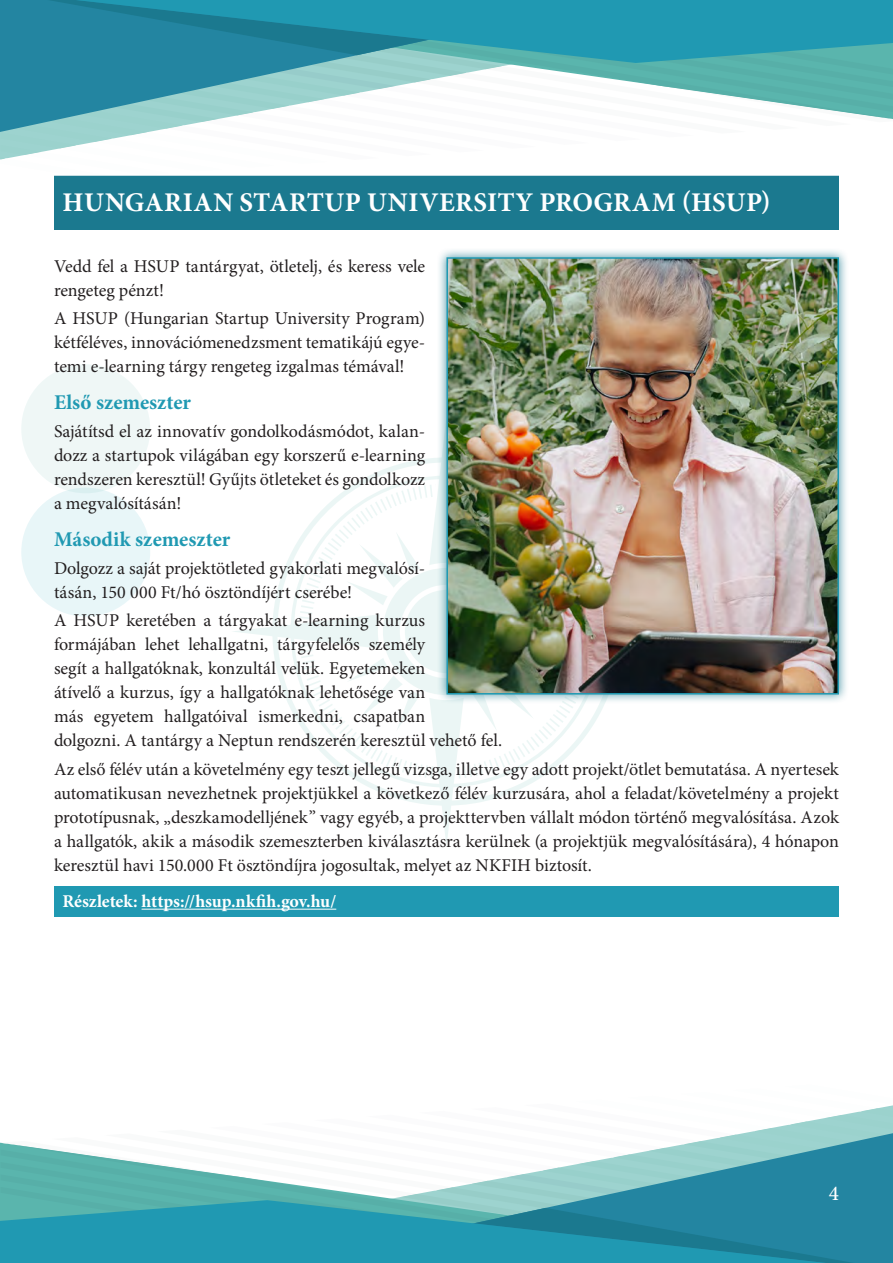
<style>
.page{position:relative;width:893px;height:1263px;background:#fff}
.page>*{position:absolute;margin:0;border:0;box-sizing:border-box;transform-origin:0 0}
.Fejezet_cím{font:700 27px "Minion Pro";letter-spacing:.02em;color:#fff}
.Címsor_2{font:700 21px "Minion Pro";color:#2099b2}
.t1{font:500 21px "Minion Pro";color:#fff}
.szöveg{font:18px/24px "Minion Pro";letter-spacing:-.005em;color:#231f20}
.kiemelés{font:700 18px "Minion Pro";color:#fff}
</style>
<div class="page">
<svg style="left:266px;top:458px;width:338px;height:348px"></svg>
<svg style="left:299px;top:484px;width:295px;height:295px"></svg>
<svg style="left:1px;top:1105px;width:892px;height:95px"></svg>
<svg style="left:0;top:1200px;width:893px;height:63px;background:#2895aa"></svg>
<svg style="left:0;top:63px;width:893px;height:113px"></svg>
<svg style="left:0;top:0;width:893px;height:63px;background:#2894aa"></svg>
<div style="left:21px;top:488px;width:129px;height:129px;background:#e8f6f8;border-radius:50%"></div>
<div style="left:21px;top:364px;width:129px;height:129px;background:#eff7f6;border-radius:50%"></div>
<div style="left:54px;top:176px;width:785px;height:48px;background:#1b798f"></div>
<div style="left:54px;top:219px;width:785px;height:11px;background:#1b798f"></div>
<div style="left:54px;top:886px;width:785px;height:30px;background:#2099b2"></div>
<hr style="left:142px;top:909px;width:194px;height:1px;background:#fff">
<div style="left:437px;top:247px;width:412px;height:457px;background:#1b798f;opacity:.75"></div>
<img style="left:449px;top:260px;width:387px;height:431px">
<div style="left:446px;top:257px;width:393px;height:437px;border:2px solid #2099b2"></div>
<p class="Fejezet_cím" style="left:63px;top:183px;width:709px">HUNGARIAN STARTUP UNIVERSITY PROGRAM (HSUP)</p>
<p class="szöveg" style="left:54px;top:254px;width:373px">Vedd fel a HSUP tantárgyat, ötletelj, és keress vele rengeteg pénzt!</p>
<p class="szöveg" style="left:54px;top:306px;width:373px;text-align:justify">A HSUP (Hungarian Startup University Program) kétféléves, innovációmenedzsment tematikájú egye&shy;temi e-learning tárgy rengeteg izgalmas témával!</p>
<p class="Címsor_2" style="left:54px;top:387px;width:138px">Első szemeszter</p>
<p class="szöveg" style="left:54px;top:419px;width:373px;text-align:justify">Sajátítsd el az innovatív gondolkodásmódot, kalan&shy;dozz a startupok világában egy korszerű e-learning rendszeren keresztül! Gyűjts ötleteket és gondolkozz a megvalósításán!</p>
<p class="Címsor_2" style="left:54px;top:524px;width:178px">Második szemeszter</p>
<p class="szöveg" style="left:54px;top:556px;width:373px">Dolgozz a saját projektötleted gyakorlati megvalósí&shy;tásán, 150 000 Ft/hó ösztöndíjért cserébe!</p>
<p class="szöveg" style="left:54px;top:609px;width:450px">A HSUP keretében a tárgyakat e-learning kurzus formájában lehet lehallgatni, tárgyfelelős személy<br>segít a hallgatóknak, konzultál velük. Egyetemeken<br>átívelő a kurzus, így a hallgatóknak lehetősége van<br>más egyetem hallgatóival ismerkedni, csapatban<br>dolgozni. A tantárgy a Neptun rendszerén keresztül vehető fel.</p>
<p class="szöveg" style="left:54px;top:757px;width:786px;text-align:justify">Az első félév után a követelmény egy teszt jellegű vizsga, illetve egy adott projekt/ötlet bemutatása. A nyertesek automatikusan nevezhetnek projektjükkel a következő félév kurzusára, ahol a feladat/követelmény a projekt prototípusnak, „deszkamodelljének” vagy egyéb, a projekttervben vállalt módon történő megvalósítása. Azok a hallgatók, akik a második szemeszterben kiválasztásra kerülnek (a projektjük megvalósítására), 4 hónapon keresztül havi 150.000 Ft ösztöndíjra jogosultak, melyet az NKFIH biztosít.</p>
<p class="kiemelés" style="left:62px;top:889px;width:275px">Részletek: https://hsup.nkfih.gov.hu/</p>
<p class="t1" style="left:829px;top:1178px;width:12px">4</p>
</div>
